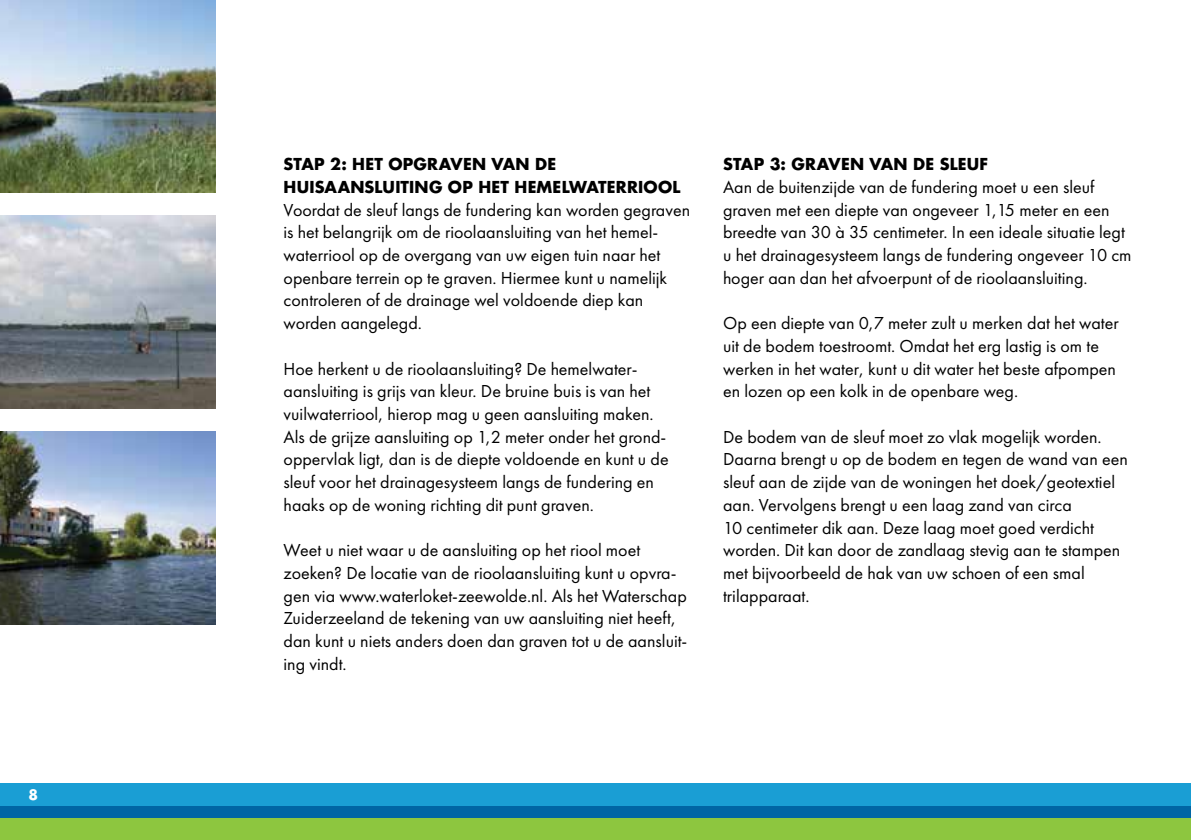
<style>
.page{position:relative;width:1191px;height:840px;background:#fff}
.page>*{position:absolute;margin:0;border:0;box-sizing:border-box;transform-origin:0 0}
.t1{font:18px/22.6px "Futura PT";color:#000}
.t2{font:700 16px/22.6px "Futura";letter-spacing:.015em;color:#000}
.t3{font:700 14px "Futura";color:#fff}
</style>
<div class="page">
<div style="left:0;top:782px;width:1191px;height:23px;background:#1a9ed4"></div>
<div style="left:0;top:816px;width:1191px;height:23px;background:#8dc63f"></div>
<div style="left:0;top:805px;width:1191px;height:11px;background:#0065a4"></div>
<img style="left:0;top:431px;width:215px;height:193px">
<img style="left:0;top:215px;width:215px;height:193px">
<img style="left:0;top:0;width:215px;height:193px">
<p class="t3" style="left:28px;top:784px;width:11px">8</p>
<p class="t2" style="left:283px;top:152px;width:398px">STAP 2: HET OPGRAVEN VAN DE<br>HUISAANSLUITING OP HET HEMELWATERRIOOL</p>
<p class="t1" style="left:283px;top:198px;width:408px">Voordat de sleuf langs de fundering kan worden gegraven is het belangrijk om de rioolaansluiting van het hemel&shy;waterriool op de overgang van uw eigen tuin naar het openbare terrein op te graven. Hiermee kunt u namelijk controleren of de drainage wel voldoende diep kan worden aangelegd.</p>
<p class="t1" style="left:283px;top:357px;width:386px">Hoe herkent u de rioolaansluiting? De hemelwater&shy;aansluiting is grijs van kleur. De bruine buis is van het vuilwaterriool, hierop mag u geen aansluiting maken.<br>Als de grijze aansluiting op 1,2 meter onder het grond&shy;oppervlak ligt, dan is de diepte voldoende en kunt u de sleuf voor het drainagesysteem langs de fundering en haaks op de woning richting dit punt graven.</p>
<p class="t1" style="left:283px;top:538px;width:405px">Weet u niet waar u de aansluiting op het riool moet zoeken? De locatie van de rioolaansluiting kunt u opvra&shy;gen via www.waterloket-zeewolde.nl. Als het Waterschap Zuiderzeeland de tekening van uw aansluiting niet heeft, dan kunt u niets anders doen dan graven tot u de aansluit&shy;ing vindt.</p>
<p class="t2" style="left:723px;top:152px;width:266px">STAP 3: GRAVEN VAN DE SLEUF</p>
<p class="t1" style="left:723px;top:175px;width:410px">Aan de buitenzijde van de fundering moet u een sleuf graven met een diepte van ongeveer 1,15 meter en een breedte van 30 à 35 centimeter. In een ideale situatie legt u het drainagesysteem langs de fundering ongeveer 10 cm hoger aan dan het afvoerpunt of de rioolaansluiting.</p>
<p class="t1" style="left:723px;top:311px;width:397px">Op een diepte van 0,7 meter zult u merken dat het water uit de bodem toestroomt. Omdat het erg lastig is om te werken in het water, kunt u dit water het beste afpompen en lozen op een kolk in de openbare weg.</p>
<p class="t1" style="left:723px;top:425px;width:406px">De bodem van de sleuf moet zo vlak mogelijk worden.<br>Daarna brengt u op de bodem en tegen de wand van een sleuf aan de zijde van de woningen het doek/geotextiel aan. Vervolgens brengt u een laag zand van circa<br>10 centimeter dik aan. Deze laag moet goed verdicht worden. Dit kan door de zandlaag stevig aan te stampen met bijvoorbeeld de hak van uw schoen of een smal trilapparaat.</p>
</div>
